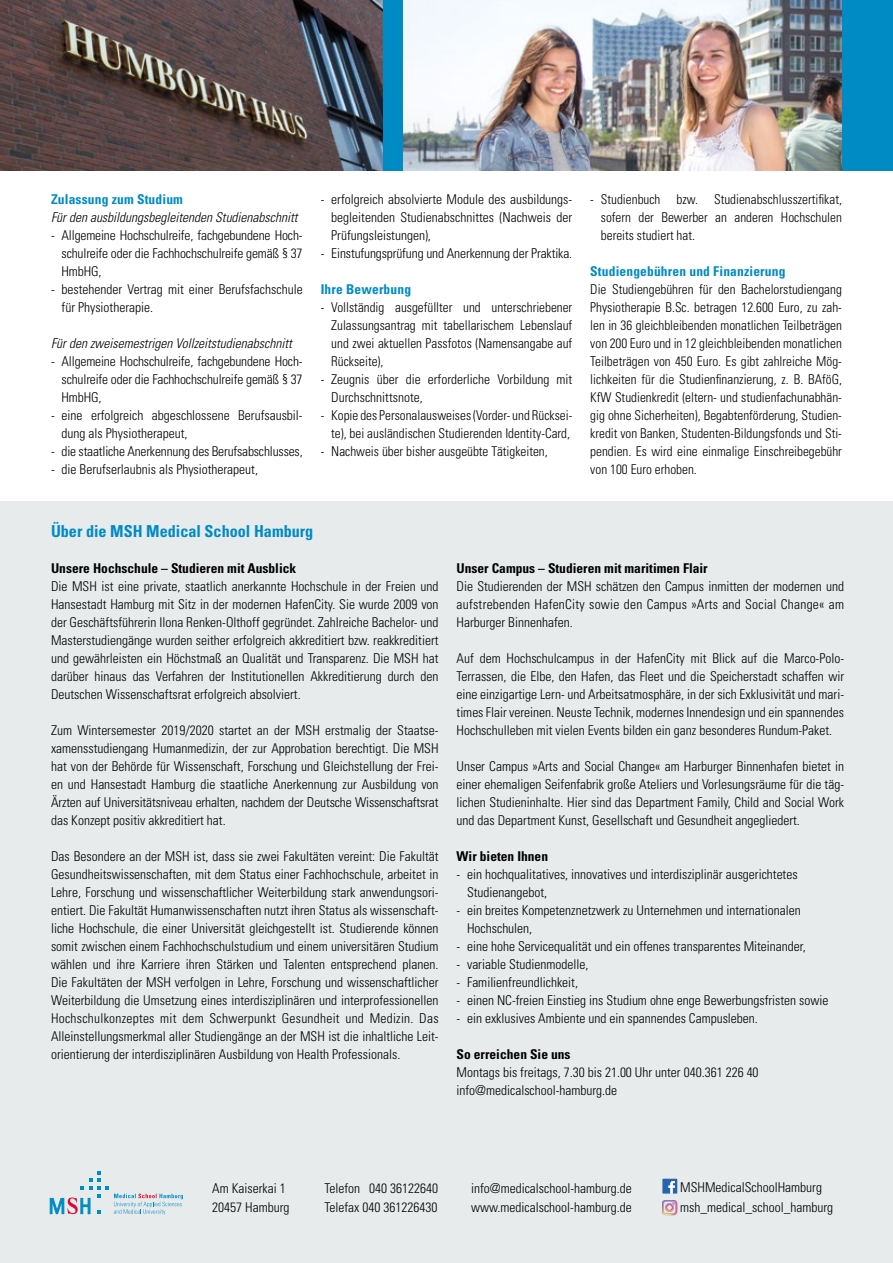
<style>
.page{position:relative;width:893px;height:1263px;background:#fff}
.page>*{position:absolute;margin:0;border:0;box-sizing:border-box;transform-origin:0 0}
.t1{font:700 condensed 16.5px "Univers LT Std";color:#008bc5}
.t2{font:300 condensed 13.5px/18px "Univers LT Std";color:#000;text-align:justify}
.t3{font:700 condensed 13.5px "Univers LT Std";color:#000}
.t4{font:italic 300 condensed 13.5px "Univers LT Std";color:#000}
.t5{font:700 condensed 13.5px "Univers LT Std";letter-spacing:.01em;color:#008bc5}
</style>
<div class="page">
<div style="left:0;top:501px;width:893px;height:762px;background:#e8ebec"></div>
<div style="left:306px;top:0;width:587px;height:170px;background:#008bc5"></div>
<img style="left:403px;top:0;width:439px;height:170px">
<img style="left:0;top:0;width:383px;height:170px">
<svg style="left:50px;top:1171px;width:133px;height:44px"></svg>
<svg style="left:662px;top:1179px;width:15px;height:14px"></svg>
<img style="left:662px;top:1200px;width:15px;height:15px">
<p class="t5" style="left:51px;top:191px;width:133px">Zulassung zum Studium</p>
<p class="t4" style="left:51px;top:209px;width:248px">Für den ausbildungsbegleitenden Studienabschnitt</p>
<p class="t2" style="left:62px;top:226px;width:242px;text-indent:-11px">- Allgemeine Hochschulreife, fachgebundene Hoch&shy;schulreife oder die Fachhochschulreife gemäß § 37<br>HmbHG,</p>
<p class="t2" style="left:62px;top:280px;width:243px;text-indent:-11px">- bestehender Vertrag mit einer Berufsfachschule für Physiotherapie.</p>
<p class="t4" style="left:51px;top:335px;width:242px">Für den zweisemestrigen Vollzeitstudienabschnitt</p>
<p class="t2" style="left:62px;top:352px;width:242px;text-indent:-11px">- Allgemeine Hochschulreife, fachgebundene Hoch&shy;schulreife oder die Fachhochschulreife gemäß § 37<br>HmbHG,</p>
<p class="t2" style="left:62px;top:406px;width:242px;text-indent:-11px">- eine erfolgreich abgeschlossene Berufsausbil&shy;dung als Physiotherapeut,</p>
<p class="t2" style="left:51px;top:442px;width:253px">- die staatliche Anerkennung des Berufsabschlusses,</p>
<p class="t2" style="left:51px;top:460px;width:209px">- die Berufserlaubnis als Physiotherapeut,</p>
<p class="t2" style="left:331px;top:190px;width:242px;text-indent:-11px">- erfolgreich absolvierte Module des ausbildungs&shy;begleitenden Studienabschnittes (Nachweis der Prüfungsleistungen),</p>
<p class="t2" style="left:321px;top:244px;width:253px">- Einstufungsprüfung und Anerkennung der Praktika.</p>
<p class="t5" style="left:321px;top:281px;width:92px">Ihre Bewerbung</p>
<p class="t2" style="left:331px;top:298px;width:243px;text-indent:-11px">- Vollständig ausgefüllter und unterschriebener Zulassungsantrag mit tabellarischem Lebenslauf und zwei aktuellen Passfotos (Namensangabe auf Rückseite),</p>
<p class="t2" style="left:331px;top:370px;width:242px;text-indent:-11px">- Zeugnis über die erforderliche Vorbildung mit<br>Durchschnittsnote,</p>
<p class="t2" style="left:321px;top:406px;width:253px;text-align:right">- Kopie des Personalausweises (Vorder- und Rücksei&shy;te), bei ausländischen Studierenden Identity-Card,</p>
<p class="t2" style="left:321px;top:442px;width:229px">- Nachweis über bisher ausgeübte Tätigkeiten,</p>
<p class="t2" style="left:601px;top:190px;width:242px;text-indent:-11px">- Studienbuch bzw. Studienabschlusszertifikat, sofern der Bewerber an anderen Hochschulen bereits studiert hat.</p>
<p class="t5" style="left:590px;top:263px;width:197px">Studiengebühren und Finanzierung</p>
<p class="t2" style="left:590px;top:280px;width:253px">Die Studiengebühren für den Bachelorstudiengang Physiotherapie B.Sc. betragen 12.600 Euro, zu zah&shy;len in 36 gleichbleibenden monatlichen Teilbeträgen von 200 Euro und in 12 gleichbleibenden monatlichen Teilbeträgen von 450 Euro. Es gibt zahlreiche Mög&shy;lichkeiten für die Studienfinanzierung, z. B. BAföG, KfW Studienkredit (eltern- und studienfachunabhän&shy;gig ohne Sicherheiten), Begabtenförderung, Studien&shy;kredit von Banken, Studenten-Bildungsfonds und Sti&shy;pendien. Es wird eine einmalige Einschreibegebühr von 100 Euro erhoben.</p>
<p class="t1" style="left:51px;top:521px;width:264px">Über die MSH Medical School Hamburg</p>
<p class="t3" style="left:51px;top:560px;width:247px">Unsere Hochschule – Studieren mit Ausblick</p>
<p class="t2" style="left:51px;top:577px;width:389px">Die MSH ist eine private, staatlich anerkannte Hochschule in der Freien und Hansestadt Hamburg mit Sitz in der modernen HafenCity. Sie wurde 2009 von der Geschäftsführerin Ilona Renken-Olthoff gegründet. Zahlreiche Bachelor- und Masterstudiengänge wurden seither erfolgreich akkreditiert bzw. reakkreditiert und gewährleisten ein Höchstmaß an Qualität und Transparenz. Die MSH hat darüber hinaus das Verfahren der Institutionellen Akkreditierung durch den Deutschen Wissenschaftsrat erfolgreich absolviert.</p>
<p class="t2" style="left:51px;top:721px;width:389px">Zum Wintersemester 2019/2020 startet an der MSH erstmalig der Staatse&shy;xamensstudiengang Humanmedizin, der zur Approbation berechtigt. Die MSH hat von der Behörde für Wissenschaft, Forschung und Gleichstellung der Frei&shy;en und Hansestadt Hamburg die staatliche Anerkennung zur Ausbildung von Ärzten auf Universitätsniveau erhalten, nachdem der Deutsche Wissenschaftsrat das Konzept positiv akkreditiert hat.</p>
<p class="t2" style="left:51px;top:847px;width:389px">Das Besondere an der MSH ist, dass sie zwei Fakultäten vereint: Die Fakultät Gesundheitswissenschaften, mit dem Status einer Fachhochschule, arbeitet in Lehre, Forschung und wissenschaftlicher Weiterbildung stark anwendungsori&shy;entiert. Die Fakultät Humanwissenschaften nutzt ihren Status als wissenschaft&shy;liche Hochschule, die einer Universität gleichgestellt ist. Studierende können somit zwischen einem Fachhochschulstudium und einem universitären Studium wählen und ihre Karriere ihren Stärken und Talenten entsprechend planen.<br>Die Fakultäten der MSH verfolgen in Lehre, Forschung und wissenschaftlicher Weiterbildung die Umsetzung eines interdisziplinären und interprofessionellen Hochschulkonzeptes mit dem Schwerpunkt Gesundheit und Medizin. Das Alleinstellungsmerkmal aller Studiengänge an der MSH ist die inhaltliche Leit&shy;orientierung der interdisziplinären Ausbildung von Health Professionals.</p>
<p class="t3" style="left:457px;top:560px;width:253px">Unser Campus – Studieren mit maritimen Flair</p>
<p class="t2" style="left:457px;top:577px;width:389px">Die Studierenden der MSH schätzen den Campus inmitten der modernen und aufstrebenden HafenCity sowie den Campus »Arts and Social Change« am Harburger Binnenhafen.</p>
<p class="t2" style="left:457px;top:649px;width:389px">Auf dem Hochschulcampus in der HafenCity mit Blick auf die Marco-Polo-Terrassen, die Elbe, den Hafen, das Fleet und die Speicherstadt schaffen wir eine einzigartige Lern- und Arbeitsatmosphäre, in der sich Exklusivität und mari&shy;times Flair vereinen. Neuste Technik, modernes Innendesign und ein spannendes Hochschulleben mit vielen Events bilden ein ganz besonderes Rundum-Paket.</p>
<p class="t2" style="left:457px;top:757px;width:389px">Unser Campus »Arts and Social Change« am Harburger Binnenhafen bietet in einer ehemaligen Seifenfabrik große Ateliers und Vorlesungsräume für die täg&shy;lichen Studieninhalte. Hier sind das Department Family, Child and Social Work und das Department Kunst, Gesellschaft und Gesundheit angegliedert.</p>
<p class="t3" style="left:457px;top:848px;width:93px">Wir bieten Ihnen</p>
<p class="t2" style="left:467px;top:865px;width:332px;text-indent:-11px">- ein hochqualitatives, innovatives und interdisziplinär ausgerichtetes<br>Studienangebot,</p>
<p class="t2" style="left:467px;top:901px;width:335px;text-indent:-11px">- ein breites Kompetenznetzwerk zu Unternehmen und internationalen<br>Hochschulen,</p>
<p class="t2" style="left:457px;top:937px;width:351px">- eine hohe Servicequalität und ein offenes transparentes Miteinander,</p>
<p class="t2" style="left:457px;top:955px;width:133px">- variable Studienmodelle,</p>
<p class="t2" style="left:457px;top:973px;width:123px">- Familienfreundlichkeit,</p>
<p class="t2" style="left:457px;top:991px;width:373px">- einen NC-freien Einstieg ins Studium ohne enge Bewerbungsfristen sowie</p>
<p class="t2" style="left:457px;top:1009px;width:303px">- ein exklusives Ambiente und ein spannendes Campusleben.</p>
<p class="t3" style="left:457px;top:1046px;width:115px">So erreichen Sie uns</p>
<p class="t2" style="left:457px;top:1063px;width:304px">Montags bis freitags, 7.30 bis 21.00 Uhr unter 040.361 226 40 info@medicalschool-hamburg.de</p>
<p class="t2" style="left:212px;top:1178px;width:79px;line-height:19.5px">Am Kaiserkai 1<br>20457 Hamburg</p>
<p class="t2" style="left:325px;top:1178px;width:115px;line-height:19.5px">Telefon 040 36122640<br>Telefax 040 361226430</p>
<p class="t2" style="left:471px;top:1178px;width:162px;line-height:19.5px">info@medicalschool-hamburg.de www.medicalschool-hamburg.de</p>
<p class="t2" style="left:680px;top:1177px;width:154px;line-height:19.5px">MSHMedicalSchoolHamburg msh_medical_school_hamburg</p>
</div>
